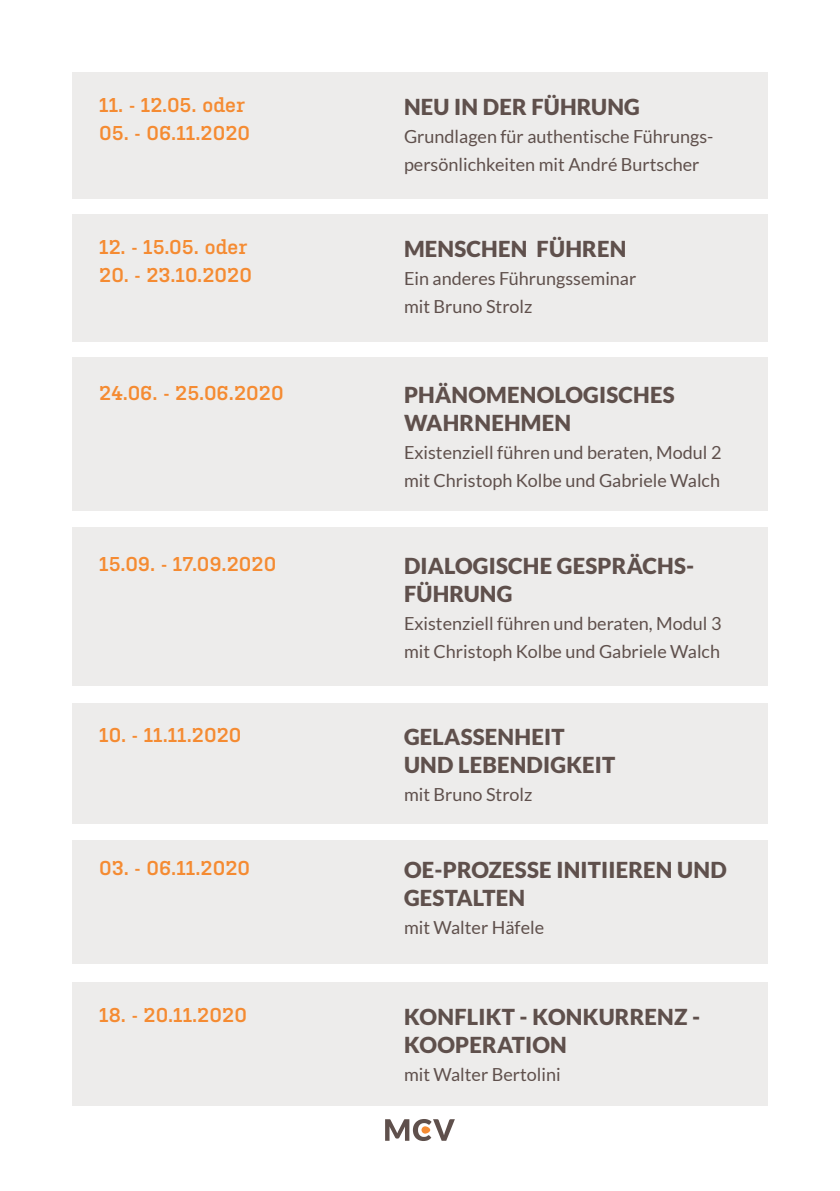
<style>
.page{position:relative;width:840px;height:1191px;background:#fff}
.page>*{position:absolute;margin:0;border:0;box-sizing:border-box;transform-origin:0 0}
.t1{font:900 22px/28px "Lato";letter-spacing:.01em;color:#5f504c}
.t2{font:600 20px "Kulturista";color:#f58b32}
.t3{font:18px "Lato";color:#5f504c}
</style>
<div class="page">
<div style="left:72px;top:357px;width:695px;height:153px;background:#edeceb"></div>
<div style="left:72px;top:527px;width:695px;height:159px;background:#edeceb"></div>
<div style="left:72px;top:703px;width:695px;height:120px;background:#edeceb"></div>
<div style="left:72px;top:840px;width:695px;height:124px;background:#edeceb"></div>
<svg style="left:385px;top:1119px;width:69px;height:22px"></svg>
<div style="left:421px;top:1126px;width:9px;height:7px;background:#f58b32;border-radius:50%"></div>
<div style="left:72px;top:214px;width:695px;height:128px;background:#edeceb"></div>
<div style="left:72px;top:72px;width:695px;height:126px;background:#edeceb"></div>
<div style="left:72px;top:982px;width:695px;height:124px;background:#edeceb"></div>
<p class="t2" style="left:99px;top:94px;width:147px">11. - 12.05. oder</p>
<p class="t2" style="left:99px;top:122px;width:152px">05. - 06.11.2020</p>
<p class="t2" style="left:99px;top:236px;width:149px">12. - 15.05. oder</p>
<p class="t2" style="left:99px;top:264px;width:154px">20. - 23.10.2020</p>
<p class="t1" style="left:404px;top:92px;width:237px">NEU IN DER FÜHRUNG</p>
<p class="t3" style="left:404px;top:126px;width:311px">Grundlagen für authentische Führungs-</p>
<p class="t3" style="left:404px;top:154px;width:297px">persönlichkeiten mit André Burtscher</p>
<p class="t1" style="left:404px;top:235px;width:224px">MENSCHEN FÜHREN</p>
<p class="t3" style="left:404px;top:269px;width:234px">Ein anderes Führungsseminar</p>
<p class="t3" style="left:404px;top:297px;width:130px">mit Bruno Strolz</p>
<p class="t2" style="left:99px;top:382px;width:186px">24.06. - 25.06.2020</p>
<p class="t1" style="left:404px;top:381px;width:272px">PHÄNOMENOLOGISCHES<br>WAHRNEHMEN</p>
<p class="t3" style="left:404px;top:443px;width:319px">Existenziell führen und beraten, Modul 2</p>
<p class="t3" style="left:404px;top:471px;width:317px">mit Christoph Kolbe und Gabriele Walch</p>
<p class="t2" style="left:99px;top:553px;width:178px">15.09. - 17.09.2020</p>
<p class="t1" style="left:404px;top:551px;width:292px">DIALOGISCHE GESPRÄCHS-<br>FÜHRUNG</p>
<p class="t3" style="left:404px;top:613px;width:319px">Existenziell führen und beraten, Modul 3</p>
<p class="t3" style="left:404px;top:641px;width:317px">mit Christoph Kolbe und Gabriele Walch</p>
<p class="t2" style="left:99px;top:723px;width:144px">10. - 11.11.2020</p>
<p class="t1" style="left:404px;top:722px;width:213px">GELASSENHEIT<br>UND LEBENDIGKEIT</p>
<p class="t3" style="left:404px;top:784px;width:130px">mit Bruno Strolz</p>
<p class="t2" style="left:99px;top:856px;width:152px">03. - 06.11.2020</p>
<p class="t1" style="left:404px;top:855px;width:324px">OE-PROZESSE INITIIEREN UND<br>GESTALTEN</p>
<p class="t3" style="left:404px;top:917px;width:142px">mit Walter Häfele</p>
<p class="t2" style="left:99px;top:1003px;width:149px">18. - 20.11.2020</p>
<p class="t1" style="left:404px;top:1002px;width:298px">KONFLIKT - KONKURRENZ -<br>KOOPERATION</p>
<p class="t3" style="left:404px;top:1064px;width:158px">mit Walter Bertolini</p>
</div>
